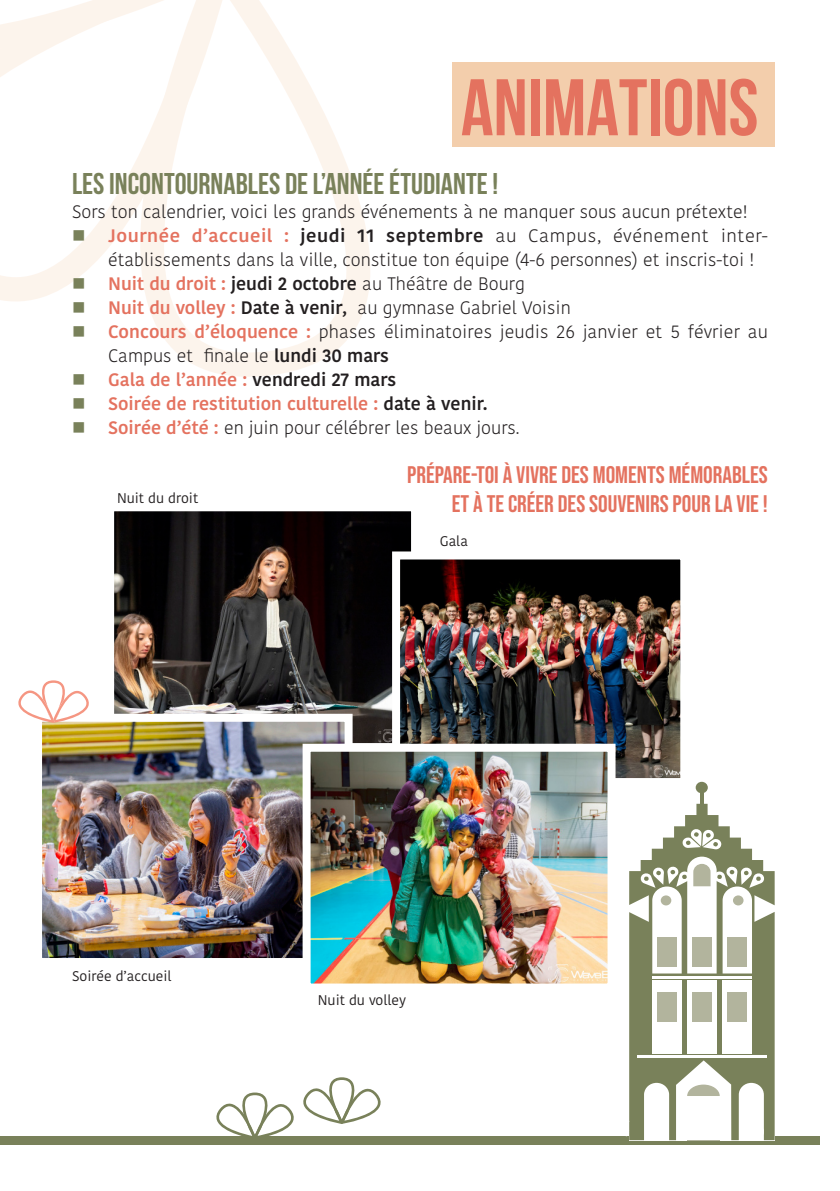
<style>
.page{position:relative;width:840px;height:1191px;background:#fff}
.page>*{position:absolute;margin:0;border:0;box-sizing:border-box;transform-origin:0 0}
.texte{font:700 80px "Bebas Neue";color:#e4725f}
.texte-2{font:700 30px "Bebas Neue";color:#79815a}
.texte-3{font:24px "Bebas Neue";color:#e4725f}
.texte-4{font:300 18px/24px "Kohinoor Bangla";color:#231f20}
.t1{font:600 18px "Kohinoor Bangla";color:#e4725f}
.texte-5{font:14px "Kohinoor Bangla";color:#231f20}
.s1{font-weight:600;color:#e4725f}
.s2{font-weight:600}
.s3{color:#231f20}
</style>
<div class="page">
<svg style="left:0;top:233px;width:91px;height:68px"></svg>
<svg style="left:0;top:1px;width:91px;height:76px"></svg>
<svg style="left:91px;top:0;width:279px;height:377px"></svg>
<div style="left:451px;top:62px;width:323px;height:84px;background:#f3ceac"></div>
<div style="left:0;top:1136px;width:818px;height:8px;background:#79815a"></div>
<svg style="left:629px;top:803px;width:145px;height:337px;fill:#79815a"></svg>
<div style="left:722px;top:980px;width:29px;height:73px;background:#fff"></div>
<div style="left:652px;top:980px;width:29px;height:73px;background:#fff"></div>
<div style="left:686px;top:980px;width:30px;height:73px;background:#fff"></div>
<hr style="left:686px;top:1140px;width:33px;height:1px;background:#b2b39e">
<svg style="left:686px;top:1084px;width:33px;height:12px"></svg>
<hr style="left:651px;top:975px;width:100px;height:3px;background:#fff">
<hr style="left:636px;top:1055px;width:130px;height:3px;background:#fff">
<div style="left:727px;top:992px;width:19px;height:29px;background:#b2b49d"></div>
<div style="left:691px;top:992px;width:20px;height:29px;background:#b2b49d"></div>
<div style="left:656px;top:992px;width:20px;height:29px;background:#b2b49d"></div>
<svg style="left:681px;top:828px;width:40px;height:21px"></svg>
<svg style="left:639px;top:856px;width:125px;height:117px"></svg>
<svg style="left:629px;top:1120px;width:1px;height:16px"></svg>
<svg style="left:700px;top:793px;width:3px;height:10px"></svg>
<div style="left:695px;top:782px;width:12px;height:11px;background:#79815a;border-radius:50%"></div>
<svg style="left:303px;top:1077px;width:78px;height:46px"></svg>
<svg style="left:216px;top:1092px;width:78px;height:44px"></svg>
<img style="left:115px;top:512px;width:295px;height:230px">
<div style="left:106px;top:503px;width:313px;height:248px;border:8px solid #fff"></div>
<img style="left:43px;top:723px;width:300px;height:234px">
<div style="left:34px;top:714px;width:318px;height:252px;border:8px solid #fff"></div>
<img style="left:401px;top:560px;width:278px;height:217px">
<div style="left:392px;top:551px;width:296px;height:235px;border:8px solid #fff"></div>
<img style="left:311px;top:752px;width:295px;height:230px">
<div style="left:302px;top:743px;width:313px;height:248px;border:8px solid #fff"></div>
<svg style="left:18px;top:680px;width:71px;height:43px"></svg>
<svg style="left:74px;top:233px;width:10px;height:7px"></svg>
<svg style="left:74px;top:278px;width:10px;height:10px"></svg>
<p class="texte" style="left:460px;top:64px;width:299px">ANIMATIONS</p>
<p class="texte-2" style="left:72px;top:167px;width:427px">LES INCONTOURNABLES DE L’ANNÉE ÉTUDIANTE !</p>
<p class="texte-4" style="left:72px;top:199px;width:676px">Sors ton calendrier, voici les grands événements à ne manquer sous aucun prétexte!</p>
<p class="texte-4" style="left:108px;top:223px;width:661px"><span class="s1">Journée d’accueil :</span> <span class="s2">jeudi 11 septembre</span> au Campus, événement inter&shy;établissements dans la ville, constitue ton équipe (4-6 personnes) et inscris-toi !</p>
<p class="texte-4" style="left:108px;top:271px;width:418px"><span class="s1">Nuit du droit :</span> <span class="s2">jeudi 2 octobre</span> au Théâtre de Bourg</p>
<p class="texte-4" style="left:108px;top:295px;width:464px"><span class="s1">Nuit du volley :</span> <span class="s2">Date à venir,</span> au gymnase Gabriel Voisin</p>
<p class="texte-4" style="left:108px;top:319px;width:661px"><span class="s1">Concours d’éloquence :</span> phases éliminatoires jeudis 26 janvier et 5 février au<br>Campus et finale le <span class="s2">lundi 30 mars</span></p>
<p class="t1" style="left:108px;top:364px;width:289px">Gala de l’année : <span class="s3">vendredi 27 mars</span></p>
<p class="t1" style="left:108px;top:388px;width:381px">Soirée de restitution culturelle : <span class="s3">date à venir.</span></p>
<p class="texte-4" style="left:108px;top:415px;width:412px"><span class="s1">Soirée d’été :</span> en juin pour célébrer les beaux jours.</p>
<p class="texte-3" style="left:407px;top:461px;width:362px">PRÉPARE-TOI À VIVRE DES MOMENTS MÉMORABLES</p>
<p class="texte-3" style="left:451px;top:490px;width:317px">ET À TE CRÉER DES SOUVENIRS POUR LA VIE !</p>
<p class="texte-5" style="left:117px;top:487px;width:83px">Nuit du droit</p>
<p class="texte-5" style="left:439px;top:530px;width:30px">Gala</p>
<p class="texte-5" style="left:72px;top:965px;width:101px">Soirée d’accueil</p>
<p class="texte-5" style="left:317px;top:989px;width:90px">Nuit du volley</p>
</div>
